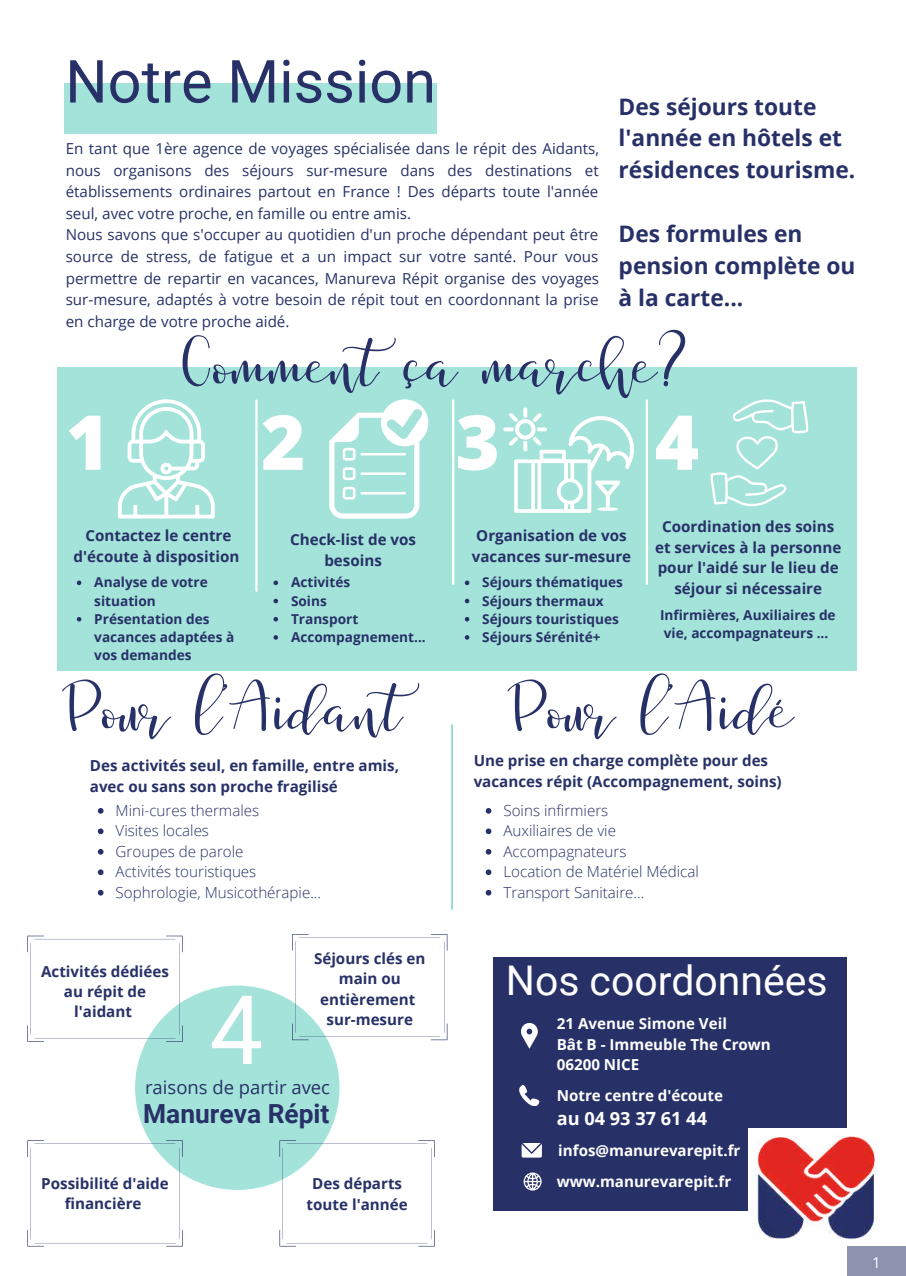
<style>
.page{position:relative;width:906px;height:1276px;background:#fff}
.page>*{position:absolute;margin:0;border:0;box-sizing:border-box;transform-origin:0 0}
.t1{font:96px "Roboto";color:#fefefe}
.t2{font:800 75.75px "Open Sans";color:#fff}
.t3{font:59.4px "Roboto";color:#273167}
.t4{font:55.2px "Just Write Solid";color:#273167}
.t5{font:54.6px "Just Write Solid";color:#273167}
.t6{font:40.95px "Roboto";color:#fefefe}
.t7{font:700 26.4px "Roboto";color:#273167}
.t8{font:700 22.8px/31.8px "Open Sans";color:#273167}
.t9{font:18.45px "Open Sans";color:#273167}
.t10{font:700 18.15px "Open Sans";color:#fff}
.t11{font:15.15px/21.6px "Open Sans";color:#273167}
.t12{font:700 15.15px/20.4px "Open Sans";color:#273167;text-align:center}
.t13{font:300 15.15px/20.4px "Open Sans";color:#273167}
.t14{font:700 15.15px/20.4px "Open Sans";color:#fff}
.t15{font:15.15px "Open Sans";color:#fff}
.t16{font:700 13.65px/18.1px "Open Sans";color:#273167}
</style>
<div class="page">
<div style="left:64px;top:83px;width:373px;height:50px;background:#a4e3d9"></div>
<div style="left:57px;top:367px;width:799px;height:303px;background:#a4e3d9"></div>
<svg style="left:118px;top:399px;width:97px;height:119px"></svg>
<svg style="left:329px;top:399px;width:99px;height:120px"></svg>
<svg style="left:503px;top:407px;width:131px;height:106px"></svg>
<svg style="left:710px;top:399px;width:98px;height:107px"></svg>
<hr style="left:451px;top:725px;width:1px;height:184px;background:#47c8b4">
<div style="left:493px;top:957px;width:353px;height:253px;background:#273167"></div>
<svg style="left:521px;top:1023px;width:17px;height:25px"></svg>
<svg style="left:519px;top:1085px;width:20px;height:20px"></svg>
<svg style="left:521px;top:1143px;width:21px;height:14px"></svg>
<svg style="left:523px;top:1172px;width:18px;height:18px"></svg>
<div style="left:135px;top:985px;width:204px;height:205px;background:#a4e3d9;border-radius:50%"></div>
<svg style="left:27px;top:936px;width:156px;height:106px"></svg>
<svg style="left:273px;top:580px;width:5px;height:5px"></svg>
<svg style="left:273px;top:599px;width:5px;height:4px"></svg>
<svg style="left:273px;top:617px;width:5px;height:4px"></svg>
<svg style="left:273px;top:635px;width:5px;height:5px"></svg>
<svg style="left:292px;top:934px;width:155px;height:106px"></svg>
<svg style="left:27px;top:1140px;width:156px;height:106px"></svg>
<svg style="left:279px;top:1140px;width:156px;height:106px"></svg>
<hr style="left:452px;top:400px;width:2px;height:184px;background:#fff">
<hr style="left:255px;top:400px;width:3px;height:191px;background:#fff">
<hr style="left:645px;top:400px;width:3px;height:184px;background:#fff">
<div style="left:748px;top:1128px;width:158px;height:148px;background:#fefefe"></div>
<img style="left:757px;top:1136px;width:120px;height:103px">
<div style="left:847px;top:1246px;width:58px;height:30px;background:#8d92ae"></div>
<svg style="left:465px;top:580px;width:4px;height:5px"></svg>
<svg style="left:465px;top:599px;width:4px;height:4px"></svg>
<svg style="left:465px;top:617px;width:4px;height:4px"></svg>
<svg style="left:465px;top:635px;width:4px;height:5px"></svg>
<svg style="left:77px;top:580px;width:4px;height:5px"></svg>
<svg style="left:77px;top:617px;width:4px;height:4px"></svg>
<svg style="left:98px;top:808px;width:5px;height:6px"></svg>
<svg style="left:98px;top:828px;width:5px;height:6px"></svg>
<svg style="left:98px;top:849px;width:5px;height:5px"></svg>
<svg style="left:98px;top:869px;width:5px;height:6px"></svg>
<svg style="left:98px;top:890px;width:5px;height:5px"></svg>
<svg style="left:486px;top:808px;width:5px;height:6px"></svg>
<svg style="left:486px;top:828px;width:5px;height:6px"></svg>
<svg style="left:486px;top:849px;width:5px;height:5px"></svg>
<svg style="left:486px;top:869px;width:5px;height:6px"></svg>
<svg style="left:486px;top:890px;width:5px;height:5px"></svg>
<h3 class="t3" style="left:65px;top:47px;width:372px">Notre Mission</h3>
<h3 class="t8" style="left:618px;top:90px;width:238px">Des séjours toute l'année en hôtels et résidences tourisme.</h3>
<p class="t11" style="left:66px;top:137px;width:535px">En tant que 1ère agence de voyages spécialisée dans le répit des Aidants, nous organisons des séjours sur-mesure dans des destinations et établissements ordinaires partout en France ! Des départs toute l'année seul, avec votre proche, en famille ou entre amis.<br>Nous savons que s'occuper au quotidien d'un proche dépendant peut être source de stress, de fatigue et a un impact sur votre santé. Pour vous permettre de repartir en vacances, Manureva Répit organise des voyages sur-mesure, adaptés à votre besoin de répit tout en coordonnant la prise en charge de votre proche aidé.</p>
<h3 class="t4" style="left:183px;top:328px;width:504px">Commentça marche?</h3>
<h3 class="t8" style="left:618px;top:217px;width:238px">Des formules en pension complète ou à la carte...</h3>
<h2 class="t2" style="left:66px;top:389px;width:46px">1</h2>
<h2 class="t2" style="left:261px;top:389px;width:46px">2</h2>
<h2 class="t2" style="left:455px;top:389px;width:46px">3</h2>
<h2 class="t2" style="left:654px;top:389px;width:46px">4</h2>
<p class="t12" style="left:74px;top:525px;width:167px">Contactez le centre d'écoute à disposition</p>
<p class="t16" style="left:94px;top:573px;width:141px">Analyse de votre situation<br>Présentation des vacances adaptées à vos demandes</p>
<p class="t12" style="left:290px;top:529px;width:127px">Check-list de vos besoins</p>
<p class="t12" style="left:472px;top:525px;width:161px;text-align:left">Organisation de vos vacances sur-mesure</p>
<p class="t12" style="left:655px;top:516px;width:188px">Coordination des soins et services à la personne pour l'aidé sur le lieu de séjour si nécessaire</p>
<p class="t16" style="left:291px;top:573px;width:136px">Activités<br>Soins<br>Transport<br>Accompagnement...</p>
<p class="t16" style="left:482px;top:573px;width:142px">Séjours thématiques<br>Séjours thermaux<br>Séjours touristiques<br>Séjours Sérénité+</p>
<p class="t16" style="left:660px;top:606px;width:177px">Infirmières, Auxiliaires de vie, accompagnateurs ...</p>
<h3 class="t5" style="left:70px;top:674px;width:369px">Pour l'Aidant</h3>
<h3 class="t5" style="left:515px;top:674px;width:280px">Pour l'Aidé</h3>
<p class="t12" style="left:90px;top:755px;width:311px;text-align:left">Des activités seul, en famille, entre amis, avec ou sans son proche fragilisé</p>
<p class="t12" style="left:473px;top:750px;width:309px;text-align:left">Une prise en charge complète pour des vacances répit (Accompagnement, soins)</p>
<p class="t13" style="left:116px;top:800px;width:207px">Mini-cures thermales<br>Visites locales<br>Groupes de parole<br>Activités touristiques<br>Sophrologie, Musicothérapie...</p>
<p class="t13" style="left:503px;top:800px;width:197px">Soins infirmiers<br>Auxiliaires de vie<br>Accompagnateurs<br>Location de Matériel Médical<br>Transport Sanitaire...</p>
<p class="t12" style="left:41px;top:960px;width:129px">Activités dédiées au répit de l'aidant</p>
<h1 class="t1" style="left:209px;top:975px;width:55px">4</h1>
<p class="t12" style="left:314px;top:948px;width:113px">Séjours clés en main ou entièrement sur-mesure</p>
<p class="t9" style="left:145px;top:1074px;width:186px">raisons de partir avec</p>
<h3 class="t7" style="left:143px;top:1099px;width:188px">Manureva Répit</h3>
<p class="t12" style="left:41px;top:1173px;width:129px">Possibilité d'aide financière</p>
<p class="t12" style="left:307px;top:1173px;width:102px">Des départs toute l'année</p>
<h3 class="t6" style="left:506px;top:956px;width:323px">Nos coordonnées</h3>
<p class="t14" style="left:557px;top:1013px;width:216px">21 Avenue Simone Veil<br>Bât B - Immeuble The Crown<br>06200 NICE</p>
<p class="t14" style="left:557px;top:1085px;width:168px">Notre centre d'écoute</p>
<p class="t10" style="left:557px;top:1106px;width:152px">au 04 93 37 61 44</p>
<p class="t14" style="left:557px;top:1134px;width:185px;line-height:31.3px">infos@manurevarepit.fr www.manurevarepit.fr</p>
<p class="t15" style="left:872px;top:1251px;width:10px">1</p>
</div>
